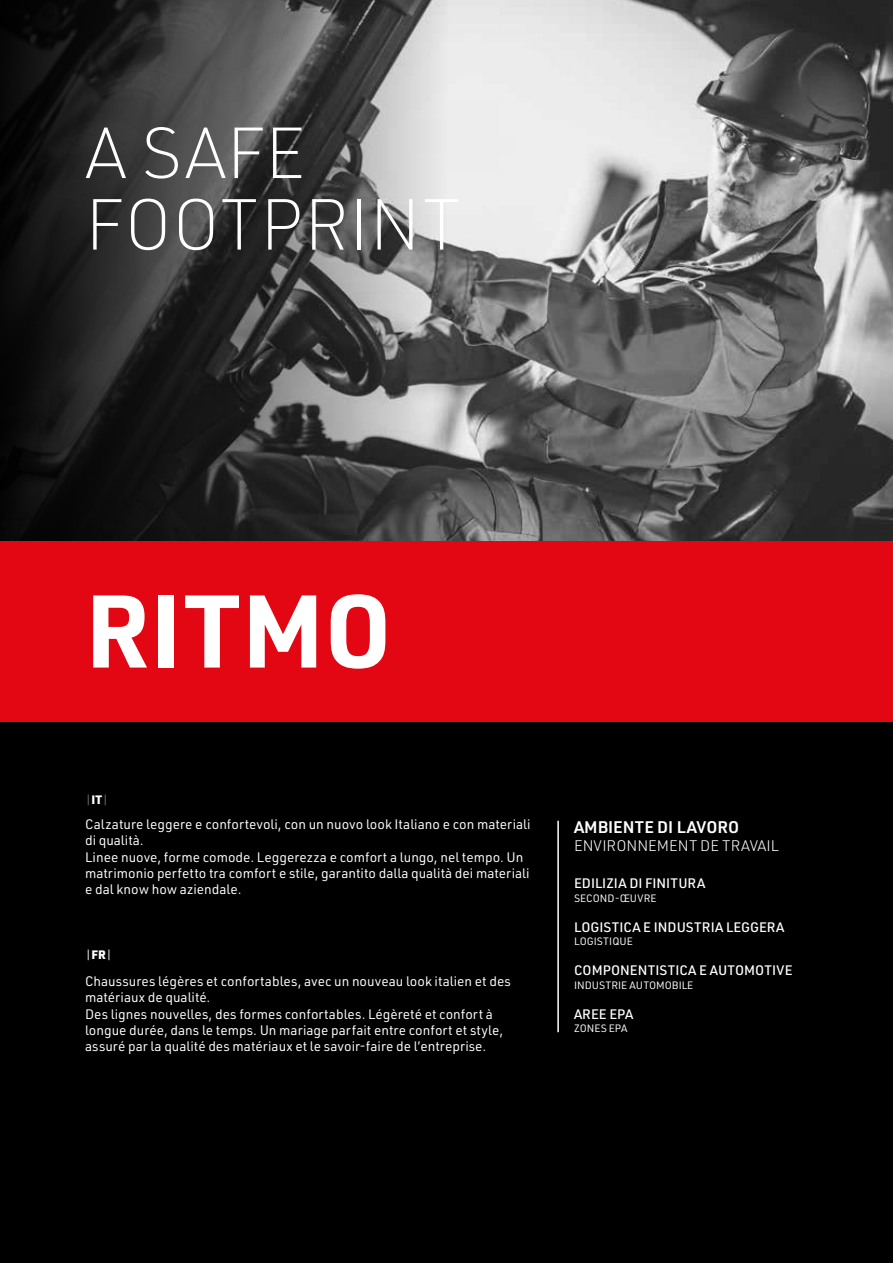
<style>
.page{position:relative;width:893px;height:1263px;background:#fff}
.page>*{position:absolute;margin:0;border:0;box-sizing:border-box;transform-origin:0 0}
.t1{font:700 100.95px "URWDIN";letter-spacing:.01em;color:#fff}
.t2{font:200 70.65px/71.6px "URWDIN";color:#fff}
.t3{font:600 16.5px "URWDIN";color:#fff}
.t4{font:300 15px "URWDIN";color:#fff}
.t5{font:13.5px/16.2px "URWDIN";color:#fff}
.t6{font:500 13.5px "URWDIN";color:#fff}
.t7{font:100 12px "URWDIN";color:#fff}
.t8{font:12px "URWDIN";color:#fff}
.t9{font:10.5px "URWDIN";color:#fff}
.s1{font-weight:900}
</style>
<div class="page">
<img style="left:446px;top:0;width:447px;height:541px">
<svg style="left:0;top:0;width:446px;height:541px;background:#3f3f3f"></svg>
<div style="left:0;top:722px;width:893px;height:541px;background:#000"></div>
<div style="left:0;top:541px;width:893px;height:181px;background:#e30613"></div>
<hr style="left:557px;top:821px;width:2px;height:211px;background:#fff">
<h2 class="t2" style="left:85px;top:115px;width:377px">A SAFE<br>FOOTPRINT</h2>
<h1 class="t1" style="left:85px;top:562px;width:308px">RITMO</h1>
<p class="t7" style="left:85px;top:792px;width:25px">|<span class="s1">IT</span>|</p>
<p class="t5" style="left:85px;top:816px;width:447px">Calzature leggere e confortevoli, con un nuovo look Italiano e con materiali di qualità.<br>Linee nuove, forme comode. Leggerezza e comfort a lungo, nel tempo. Un matrimonio perfetto tra comfort e stile, garantito dalla qualità dei materiali e dal know how aziendale.</p>
<p class="t8" style="left:85px;top:947px;width:29px">|<span class="s1">FR</span>|</p>
<p class="t5" style="left:85px;top:973px;width:427px">Chaussures légères et confortables, avec un nouveau look italien et des matériaux de qualité.<br>Des lignes nouvelles, des formes confortables. Légèreté et confort à longue durée, dans le temps. Un mariage parfait entre confort et style, assuré par la qualité des matériaux et le savoir-faire de l’entreprise.</p>
<p class="t3" style="left:574px;top:815px;width:167px">AMBIENTE DI LAVORO</p>
<p class="t4" style="left:574px;top:835px;width:206px">ENVIRONNEMENT DE TRAVAIL</p>
<p class="t6" style="left:574px;top:874px;width:133px">EDILIZIA DI FINITURA</p>
<p class="t9" style="left:574px;top:891px;width:84px">SECOND-ŒUVRE</p>
<p class="t6" style="left:574px;top:918px;width:212px">LOGISTICA E INDUSTRIA LEGGERA</p>
<p class="t9" style="left:574px;top:934px;width:60px">LOGISTIQUE</p>
<p class="t6" style="left:574px;top:961px;width:220px">COMPONENTISTICA E AUTOMOTIVE</p>
<p class="t9" style="left:574px;top:978px;width:121px">INDUSTRIE AUTOMOBILE</p>
<p class="t6" style="left:574px;top:1005px;width:61px">AREE EPA</p>
<p class="t9" style="left:574px;top:1021px;width:55px">ZONES EPA</p>
</div>
